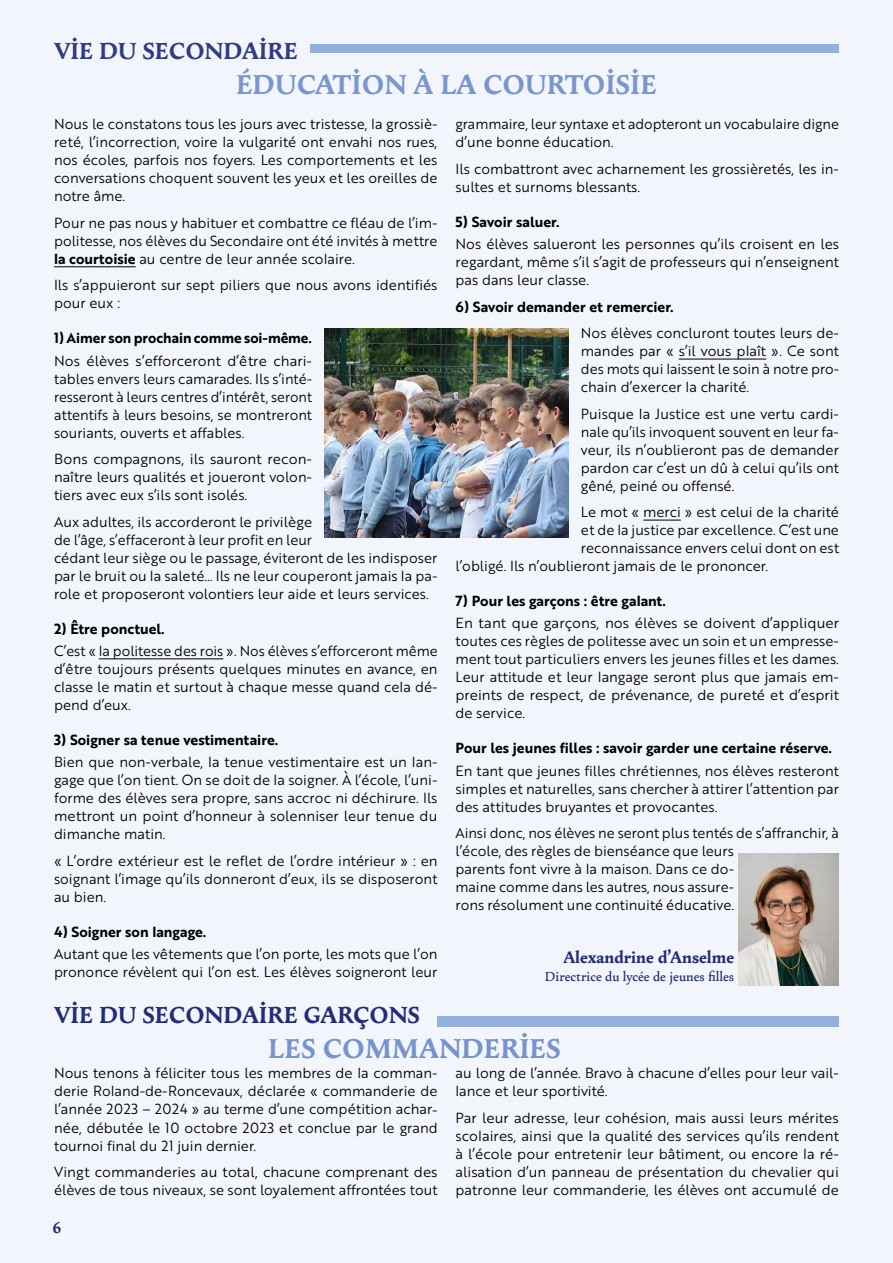
<style>
.page{position:relative;width:893px;height:1263px;background:#f2f5fb}
.page>*{position:absolute;margin:0;border:0;box-sizing:border-box;transform-origin:0 0}
.t1{font:700 30px "Change";color:#7694cc}
.t2{font:700 25.5px "Change";color:#232c77}
.t3{font:700 18px "Change";color:#232c77}
.t4{font:700 16.5px "Change";color:#232c77}
.t5{font:14.25px/18px "Brother 1816 Book";color:#000;text-align:justify}
.t6{font:14.25px "Brother 1816 Bold";color:#000}
.t7{font:500 14.25px "Change";color:#232c77}
.s1{font-family:"Brother 1816 Bold"}
</style>
<div class="page">
<div style="left:310px;top:45px;width:529px;height:8px;background:#93b0dd"></div>
<div style="left:437px;top:1016px;width:402px;height:10px;background:#93b0dd"></div>
<hr style="left:54px;top:266px;width:82px;height:1px;background:#000">
<hr style="left:99px;top:659px;width:124px;height:1px;background:#000">
<hr style="left:679px;top:359px;width:87px;height:1px;background:#000">
<hr style="left:643px;top:520px;width:38px;height:1px;background:#000">
<img style="left:738px;top:854px;width:101px;height:132px">
<img style="left:325px;top:329px;width:243px;height:209px">
<h2 class="t2" style="left:54px;top:35px;width:245px">VİE DU SECONDAİRE</h2>
<h1 class="t1" style="left:236px;top:66px;width:422px">ÉDUCATİON À LA COURTOİSİE</h1>
<p class="t5" style="left:54px;top:115px;width:385px">Nous le constatons tous les jours avec tristesse, la grossiè&shy;reté, l’incorrection, voire la vulgarité ont envahi nos rues, nos écoles, parfois nos foyers. Les comportements et les conversations choquent souvent les yeux et les oreilles de notre âme.</p>
<p class="t5" style="left:54px;top:213px;width:385px">Pour ne pas nous y habituer et combattre ce fléau de l’im&shy;politesse, nos élèves du Secondaire ont été invités à mettre <span class="s1">la courtoisie</span> au centre de leur année scolaire.</p>
<p class="t5" style="left:54px;top:276px;width:385px">Ils s’appuieront sur sept piliers que nous avons identifiés pour eux :</p>
<p class="t6" style="left:54px;top:327px;width:259px">1) Aimer son prochain comme soi-même.</p>
<p class="t5" style="left:54px;top:351px;width:260px">Nos élèves s’efforceront d’être chari&shy;tables envers leurs camarades. Ils s’inté&shy;resseront à leurs centres d’intérêt, seront attentifs à leurs besoins, se montreront souriants, ouverts et affables.</p>
<p class="t5" style="left:54px;top:449px;width:260px">Bons compagnons, ils sauront recon&shy;naître leurs qualités et joueront volon&shy;tiers avec eux s’ils sont isolés.</p>
<p class="t5" style="left:54px;top:512px;width:385px;text-align:left">Aux adultes, ils accorderont le privilège<br>de l’âge, s’effaceront à leur profit en leur<br>cédant leur siège ou le passage, éviteront de les indisposer par le bruit ou la saleté… Ils ne leur couperont jamais la pa&shy;role et proposeront volontiers leur aide et leurs services.</p>
<p class="t6" style="left:54px;top:618px;width:112px">2) Être ponctuel.</p>
<p class="t5" style="left:54px;top:641px;width:385px">C’est « la politesse des rois ». Nos élèves s’efforceront même d’être toujours présents quelques minutes en avance, en classe le matin et surtout à chaque messe quand cela dé&shy;pend d’eux.</p>
<p class="t6" style="left:54px;top:729px;width:226px">3) Soigner sa tenue vestimentaire.</p>
<p class="t5" style="left:54px;top:752px;width:385px">Bien que non-verbale, la tenue vestimentaire est un lan&shy;gage que l’on tient. On se doit de la soigner. À l’école, l’uni&shy;forme des élèves sera propre, sans accroc ni déchirure. Ils mettront un point d’honneur à solenniser leur tenue du dimanche matin.</p>
<p class="t5" style="left:54px;top:851px;width:385px">« L’ordre extérieur est le reflet de l’ordre intérieur » : en soignant l’image qu’ils donneront d’eux, ils se disposeront au bien.</p>
<p class="t6" style="left:54px;top:921px;width:154px">4) Soigner son langage.</p>
<p class="t5" style="left:54px;top:944px;width:385px">Autant que les vêtements que l’on porte, les mots que l’on prononce révèlent qui l’on est. Les élèves soigneront leur</p>
<p class="t5" style="left:455px;top:115px;width:385px">grammaire, leur syntaxe et adopteront un vocabulaire digne d’une bonne éducation.</p>
<p class="t5" style="left:455px;top:159px;width:385px">Ils combattront avec acharnement les grossièretés, les in&shy;sultes et surnoms blessants.</p>
<p class="t6" style="left:455px;top:211px;width:106px">5) Savoir saluer.</p>
<p class="t5" style="left:455px;top:234px;width:385px">Nos élèves salueront les personnes qu’ils croisent en les regardant, même s’il s’agit de professeurs qui n’enseignent pas dans leur classe.</p>
<p class="t6" style="left:455px;top:296px;width:220px">6) Savoir demander et remercier.</p>
<p class="t5" style="left:581px;top:323px;width:260px">Nos élèves concluront toutes leurs de&shy;mandes par « s’il vous plaît ». Ce sont des mots qui laissent le soin à notre pro&shy;chain d’exercer la charité.</p>
<p class="t5" style="left:581px;top:404px;width:260px">Puisque la Justice est une vertu cardi&shy;nale qu’ils invoquent souvent en leur fa&shy;veur, ils n’oublieront pas de demander pardon car c’est un dû à celui qu’ils ont gêné, peiné ou offensé.</p>
<p class="t5" style="left:581px;top:502px;width:260px">Le mot « merci » est celui de la charité</p>
<p class="t5" style="left:581px;top:520px;width:260px">et de la justice par excellence. C’est une</p>
<p class="t5" style="left:581px;top:538px;width:260px">reconnaissance envers celui dont on est</p>
<p class="t5" style="left:455px;top:556px;width:314px">l’obligé. Ils n’oublieront jamais de le prononcer.</p>
<p class="t6" style="left:455px;top:590px;width:212px">7) Pour les garçons : être galant.</p>
<p class="t5" style="left:455px;top:614px;width:385px">En tant que garçons, nos élèves se doivent d’appliquer toutes ces règles de politesse avec un soin et un empresse&shy;ment tout particuliers envers les jeunes filles et les dames.<br>Leur attitude et leur langage seront plus que jamais em&shy;preints de respect, de prévenance, de pureté et d’esprit de service.</p>
<p class="t6" style="left:455px;top:737px;width:378px">Pour les jeunes filles : savoir garder une certaine réserve.</p>
<p class="t5" style="left:455px;top:761px;width:385px">En tant que jeunes filles chrétiennes, nos élèves resteront simples et naturelles, sans chercher à attirer l’attention par des attitudes bruyantes et provocantes.</p>
<p class="t5" style="left:455px;top:823px;width:385px;text-align:left">Ainsi donc, nos élèves ne seront plus tentés de s’affranchir, à l’école, des règles de bienséance que leurs<br>parents font vivre à la maison. Dans ce do-<br>maine comme dans les autres, nous assure-<br>rons résolument une continuité éducative.</p>
<p class="t3" style="left:563px;top:946px;width:172px">Alexandrine d’Anselme</p>
<p class="t7" style="left:545px;top:966px;width:191px">Directrice du lycée de jeunes filles</p>
<h2 class="t2" style="left:54px;top:999px;width:368px">VİE DU SECONDAİRE GARÇONS</h2>
<h1 class="t1" style="left:268px;top:1030px;width:294px">LES COMMANDERİES</h1>
<p class="t5" style="left:54px;top:1064px;width:385px">Nous tenons à féliciter tous les membres de la comman&shy;derie Roland-de-Roncevaux, déclarée « commanderie de l’année 2023 – 2024 » au terme d’une compétition achar&shy;née, débutée le 10 octobre 2023 et conclue par le grand tournoi final du 21 juin dernier.</p>
<p class="t5" style="left:54px;top:1162px;width:385px">Vingt commanderies au total, chacune comprenant des élèves de tous niveaux, se sont loyalement affrontées tout</p>
<p class="t5" style="left:455px;top:1064px;width:385px">au long de l’année. Bravo à chacune d’elles pour leur vail&shy;lance et leur sportivité.</p>
<p class="t5" style="left:455px;top:1108px;width:385px">Par leur adresse, leur cohésion, mais aussi leurs mérites scolaires, ainsi que la qualité des services qu’ils rendent à l’école pour entretenir leur bâtiment, ou encore la ré&shy;alisation d’un panneau de présentation du chevalier qui patronne leur commanderie, les élèves ont accumulé de</p>
<p class="t4" style="left:52px;top:1217px;width:11px">6</p>
</div>
